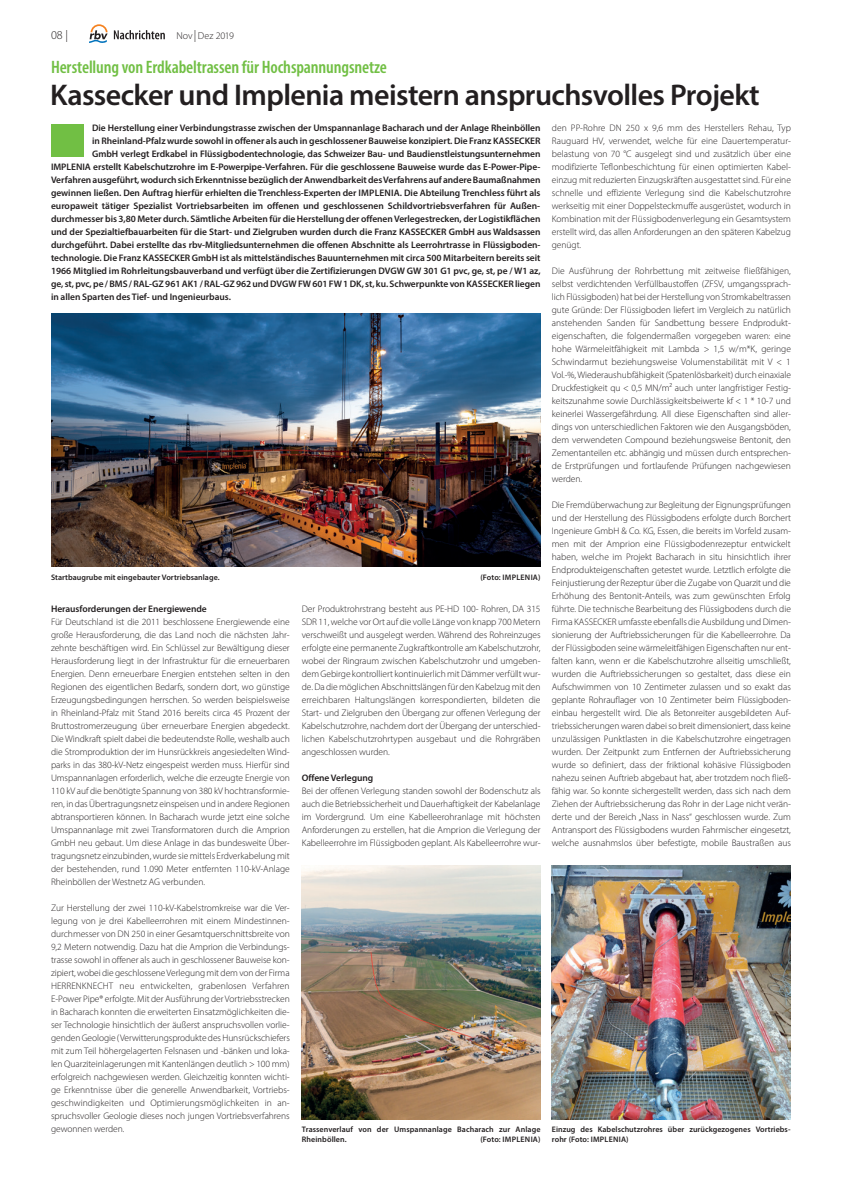
<style>
.page{position:relative;width:842px;height:1191px;background:#fff}
.page>*{position:absolute;margin:0;border:0;box-sizing:border-box;transform-origin:0 0}
.t1{font:600 30px "Myriad Pro";letter-spacing:-.02em;color:#231f20}
.t2{font:600 condensed 18px "Myriad Pro";letter-spacing:-.005em;color:#71bf44}
.t3{font:300 12px "Myriad Pro";color:#231f20}
.t4{font:300 10px "Myriad Pro";letter-spacing:-.005em;color:#231f20}
.t5{font:300 9.5px/13px "Myriad Pro";letter-spacing:-.005em;color:#231f20;text-align:justify}
.t6{font:600 9.5px "Myriad Pro";letter-spacing:-.005em;color:#231f20}
.t7{font:600 8px/9.6px "Myriad Pro";letter-spacing:.01em;color:#231f20}
.s1{font-size:12px}
</style>
<div class="page">
<svg style="left:89px;top:24px;width:19px;height:19px"></svg>
<svg style="left:114px;top:30px;width:51px;height:9px"></svg>
<div style="left:51px;top:124px;width:33px;height:33px;background:#71bf44"></div>
<img style="left:51px;top:313px;width:489px;height:254px">
<img style="left:552px;top:866px;width:239px;height:253px">
<img style="left:302px;top:866px;width:238px;height:253px">
<p class="t3" style="left:51px;top:28px;width:19px">08 |</p>
<p class="t4" style="left:176px;top:30px;width:59px">Nov <span class="s1">|</span>Dez 2019</p>
<h2 class="t2" style="left:51px;top:55px;width:337px">Herstellung von Erdkabeltrassen für Hochspannungsnetze</h2>
<h1 class="t1" style="left:50px;top:76px;width:711px">Kassecker und Implenia meistern anspruchsvolles Projekt</h1>
<p class="t6" style="left:92px;top:122px;width:450px">Die Herstellung einer Verbindungstrasse zwischen der Umspannanlage Bacharach und der Anlage Rheinböllen</p>
<p class="t6" style="left:92px;top:135px;width:450px">in Rheinland-Pfalz wurde sowohl in offener als auch in geschlossener Bauweise konzipiert. Die Franz KASSECKER</p>
<p class="t6" style="left:92px;top:148px;width:450px">GmbH verlegt Erdkabel in Flüssigbodentechnologie, das Schweizer Bau- und Baudienstleistungsunternehmen</p>
<p class="t6" style="left:51px;top:161px;width:491px">IMPLENIA erstellt Kabelschutzrohre im E-Powerpipe-Verfahren. Für die geschlossene Bauweise wurde das E-Power-Pipe-</p>
<p class="t6" style="left:51px;top:174px;width:491px">Verfahren ausgeführt, wodurch sich Erkenntnisse bezüglich der Anwendbarkeit des Verfahrens auf andere Baumaßnahmen</p>
<p class="t6" style="left:51px;top:187px;width:491px">gewinnen ließen. Den Auftrag hierfür erhielten die Trenchless-Experten der IMPLENIA. Die Abteilung Trenchless führt als</p>
<p class="t6" style="left:51px;top:200px;width:490px">europaweit tätiger Spezialist Vortriebsarbeiten im offenen und geschlossenen Schildvortriebsverfahren für Außen-</p>
<p class="t6" style="left:51px;top:213px;width:491px">durchmesser bis 3,80 Meter durch. Sämtliche Arbeiten für die Herstellung der offenen Verlegestrecken, der Logistikflächen</p>
<p class="t6" style="left:51px;top:226px;width:491px">und der Spezialtiefbauarbeiten für die Start- und Zielgruben wurden durch die Franz KASSECKER GmbH aus Waldsassen</p>
<p class="t6" style="left:51px;top:239px;width:491px">durchgeführt. Dabei erstellte das rbv-Mitgliedsunternehmen die offenen Abschnitte als Leerrohrtrasse in Flüssigboden-</p>
<p class="t6" style="left:51px;top:252px;width:491px">technologie. Die Franz KASSECKER GmbH ist als mittelständisches Bauunternehmen mit circa 500 Mitarbeitern bereits seit</p>
<p class="t6" style="left:51px;top:265px;width:491px">1966 Mitglied im Rohrleitungsbauverband und verfügt über die Zertifizierungen DVGW GW 301 G1 pvc, ge, st, pe / W1 az,</p>
<p class="t6" style="left:51px;top:278px;width:491px">ge, st, pvc, pe / BMS / RAL-GZ 961 AK1 / RAL-GZ 962 und DVGW FW 601 FW 1 DK, st, ku. Schwerpunkte von KASSECKER liegen</p>
<p class="t6" style="left:51px;top:291px;width:181px">in allen Sparten des Tief- und Ingenieurbaus.</p>
<p class="t5" style="left:552px;top:121px;width:241px">den PP-Rohre DN 250 x 9,6 mm des Herstellers Rehau, Typ Rauguard HV, verwendet, welche für eine Dauertemperatur&shy;belastung von 70 °C ausgelegt sind und zusätzlich über eine modifizierte Teflonbeschichtung für einen optimierten Kabel&shy;einzug mit reduzierten Einzugskräften ausgestattet sind. Für eine schnelle und effiziente Verlegung sind die Kabelschutzrohre werkseitig mit einer Doppelsteckmuffe ausgerüstet, wodurch in Kombination mit der Flüssigbodenverlegung ein Gesamtsystem erstellt wird, das allen Anforderungen an den späteren Kabelzug genügt.</p>
<p class="t5" style="left:552px;top:264px;width:241px">Die Ausführung der Rohrbettung mit zeitweise fließfähigen, selbst verdichtenden Verfüllbaustoffen (ZFSV, umgangssprach&shy;lich Flüssigboden) hat bei der Herstellung von Stromkabeltrassen gute Gründe: Der Flüssigboden liefert im Vergleich zu natürlich anstehenden Sanden für Sandbettung bessere Endprodukt&shy;eigenschaften, die folgendermaßen vorgegeben waren: eine hohe Wärmeleitfähigkeit mit Lambda &gt; 1,5 w/m*K, geringe Schwindarmut beziehungsweise Volumenstabilität mit V &lt; 1<br>Vol.-%, Wiederaushubfähigkeit (Spatenlösbarkeit) durch einaxiale Druckfestigkeit qu &lt; 0,5 MN/m² auch unter langfristiger Festig&shy;keitszunahme sowie Durchlässigkeitsbeiwerte kf &lt; 1 * 10-7 und keinerlei Wassergefährdung. All diese Eigenschaften sind aller&shy;dings von unterschiedlichen Faktoren wie den Ausgangsböden, dem verwendeten Compound beziehungsweise Bentonit, den Zementanteilen etc. abhängig und müssen durch entsprechen&shy;de Erstprüfungen und fortlaufende Prüfungen nachgewiesen werden.</p>
<p class="t5" style="left:552px;top:498px;width:241px">Die Fremdüberwachung zur Begleitung der Eignungsprüfungen und der Herstellung des Flüssigbodens erfolgte durch Borchert Ingenieure GmbH &amp; Co. KG, Essen, die bereits im Vorfeld zusam&shy;men mit der Amprion eine Flüssigbodenrezeptur entwickelt haben, welche im Projekt Bacharach in situ hinsichtlich ihrer Endprodukteigenschaften getestet wurde. Letztlich erfolgte die Feinjustierung der Rezeptur über die Zugabe von Quarzit und die Erhöhung des Bentonit-Anteils, was zum gewünschten Erfolg führte. Die technische Bearbeitung des Flüssigbodens durch die Firma KASSECKER umfasste ebenfalls die Ausbildung und Dimen&shy;sionierung der Auftriebssicherungen für die Kabelleerrohre. Da der Flüssigboden seine wärmeleitfähigen Eigenschaften nur ent&shy;falten kann, wenn er die Kabelschutzrohre allseitig umschließt, wurden die Auftriebssicherungen so gestaltet, dass diese ein Aufschwimmen von 10 Zentimeter zulassen und so exakt das geplante Rohrauflager von 10 Zentimeter beim Flüssigboden&shy;einbau hergestellt wird. Die als Betonreiter ausgebildeten Auf&shy;triebssicherungen waren dabei so breit dimensioniert, dass keine unzulässigen Punktlasten in die Kabelschutzrohre eingetragen wurden. Der Zeitpunkt zum Entfernen der Auftriebssicherung wurde so definiert, dass der friktional kohäsive Flüssigboden nahezu seinen Auftrieb abgebaut hat, aber trotzdem noch fließ&shy;fähig war. So konnte sichergestellt werden, dass sich nach dem Ziehen der Auftriebssicherung das Rohr in der Lage nicht verän&shy;derte und der Bereich „Nass in Nass“ geschlossen wurde. Zum Antransport des Flüssigbodens wurden Fahrmischer eingesetzt, welche ausnahmslos über befestigte, mobile Baustraßen aus</p>
<p class="t7" style="left:51px;top:572px;width:170px">Startbaugrube mit eingebauter Vortriebsanlage.</p>
<p class="t7" style="left:480px;top:572px;width:62px">(Foto: IMPLENIA)</p>
<p class="t5" style="left:302px;top:602px;width:240px">Der Produktrohrstrang besteht aus PE-HD 100- Rohren, DA 315<br>SDR 11, welche vor Ort auf die volle Länge von knapp 700 Metern verschweißt und ausgelegt werden. Während des Rohreinzuges erfolgte eine permanente Zugkraftkontrolle am Kabelschutzrohr, wobei der Ringraum zwischen Kabelschutzrohr und umgeben&shy;dem Gebirge kontrolliert kontinuierlich mit Dämmer verfüllt wur&shy;de. Da die möglichen Abschnittslängen für den Kabelzug mit den erreichbaren Haltungslängen korrespondierten, bildeten die Start- und Zielgruben den Übergang zur offenen Verlegung der Kabelschutzrohre, nachdem dort der Übergang der unterschied&shy;lichen Kabelschutzrohrtypen ausgebaut und die Rohrgräben angeschlossen wurden.</p>
<p class="t6" style="left:302px;top:772px;width:73px">Offene Verlegung</p>
<p class="t5" style="left:302px;top:784px;width:240px">Bei der offenen Verlegung standen sowohl der Bodenschutz als auch die Betriebssicherheit und Dauerhaftigkeit der Kabelanlage im Vordergrund. Um eine Kabelleerohranlage mit höchsten Anforderungen zu erstellen, hat die Amprion die Verlegung der Kabelleerrohre im Flüssigboden geplant. Als Kabelleerrohre wur-</p>
<p class="t6" style="left:51px;top:603px;width:157px">Herausforderungen der Energiewende</p>
<p class="t5" style="left:51px;top:615px;width:240px">Für Deutschland ist die 2011 beschlossene Energiewende eine große Herausforderung, die das Land noch die nächsten Jahr&shy;zehnte beschäftigen wird. Ein Schlüssel zur Bewältigung dieser Herausforderung liegt in der Infrastruktur für die erneuerbaren Energien. Denn erneuerbare Energien entstehen selten in den Regionen des eigentlichen Bedarfs, sondern dort, wo günstige Erzeugungsbedingungen herrschen. So werden beispielsweise in Rheinland-Pfalz mit Stand 2016 bereits circa 45 Prozent der Bruttostromerzeugung über erneuerbare Energien abgedeckt.<br>Die Windkraft spielt dabei die bedeutendste Rolle, weshalb auch die Stromproduktion der im Hunsrückkreis angesiedelten Wind&shy;parks in das 380-kV-Netz eingespeist werden muss. Hierfür sind Umspannanlagen erforderlich, welche die erzeugte Energie von 110 kV auf die benötigte Spannung von 380 kV hochtransformie&shy;ren, in das Übertragungsnetz einspeisen und in andere Regionen abtransportieren können. In Bacharach wurde jetzt eine solche Umspannanlage mit zwei Transformatoren durch die Amprion GmbH neu gebaut. Um diese Anlage in das bundesweite Über&shy;tragungsnetz einzubinden, wurde sie mittels Erdverkabelung mit der bestehenden, rund 1.090 Meter entfernten 110-kV-Anlage Rheinböllen der Westnetz AG verbunden.</p>
<p class="t5" style="left:51px;top:901px;width:240px;text-align:left">Zur Herstellung der zwei 110-kV-Kabelstromkreise war die Ver&shy;legung von je drei Kabelleerrohren mit einem Mindestinnen&shy;durchmesser von DN 250 in einer Gesamtquerschnittsbreite von 9,2 Metern notwendig. Dazu hat die Amprion die Verbindungs&shy;trasse sowohl in offener als auch in geschlossener Bauweise kon&shy;zipiert, wobei die geschlossene Verlegung mit dem von der Firma HERRENKNECHT neu entwickelten, grabenlosen Verfahren E-Power Pipe® erfolgte. Mit der Ausführung der Vortriebsstrecken in Bacharach konnten die erweiterten Einsatzmöglichkeiten die&shy;ser Technologie hinsichtlich der äußerst anspruchsvollen vorlie&shy;genden Geologie (Verwitterungsprodukte des Hunsrückschiefers mit zum Teil höhergelagerten Felsnasen und -bänken und loka&shy;len Quarziteinlagerungen mit Kantenlängen deutlich &gt; 100 mm) erfolgreich nachgewiesen werden. Gleichzeitig konnten wichti&shy;ge Erkenntnisse über die generelle Anwendbarkeit, Vortriebs&shy;geschwindigkeiten und Optimierungsmöglichkeiten in an-- spruchsvoller Geologie dieses noch jungen Vortriebsverfahrens gewonnen werden.</p>
<p class="t7" style="left:302px;top:1124px;width:240px">Trassenverlauf von der Umspannanlage Bacharach zur Anlage<br>Rheinböllen.</p>
<p class="t7" style="left:552px;top:1124px;width:240px">Einzug des Kabelschutzrohres über zurückgezogenes Vortriebs&shy;rohr (Foto: IMPLENIA)</p>
<p class="t7" style="left:480px;top:1134px;width:62px">(Foto: IMPLENIA)</p>
</div>
